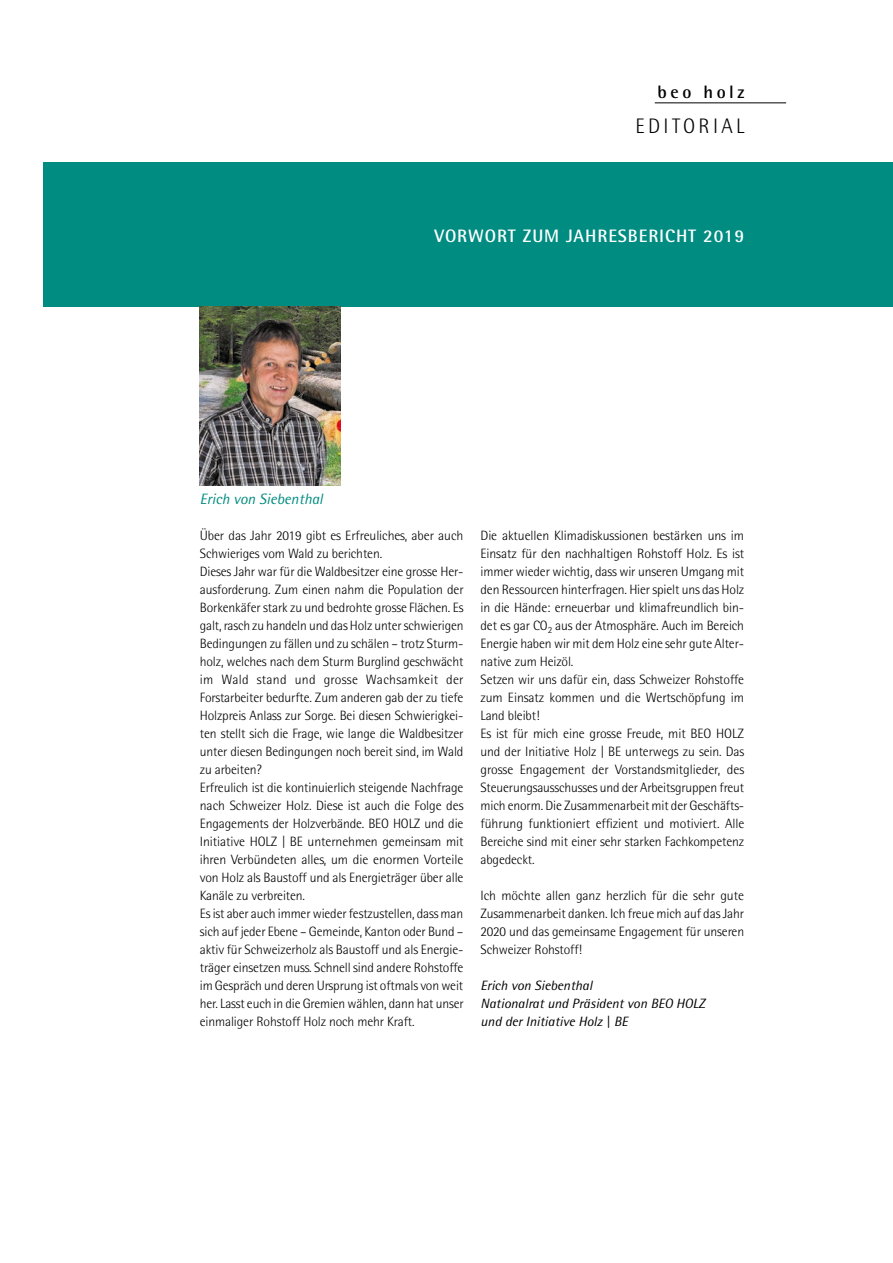
<style>
.page{position:relative;width:893px;height:1263px;background:#fff}
.page>*{position:absolute;margin:0;border:0;box-sizing:border-box;transform-origin:0 0}
.t1{font:300 21px "Rotis Semi Sans";letter-spacing:.16em;color:#000}
.t2{font:700 18px "Rotis Semi Sans";letter-spacing:.05em;color:#fff}
.t3{font:700 18px "Rotis Semi Sans";letter-spacing:.2em;color:#000}
.t4{font:italic 15px "Rotis Semi Sans";color:#008c81}
.t5{font:300 13.5px/18px "Rotis Semi Sans";letter-spacing:-.01em;color:#000}
.t6{font:italic 13.5px/18px "Rotis Semi Sans";color:#000}
</style>
<div class="page">
<div style="left:43px;top:162px;width:850px;height:144px;background:#008c81"></div>
<img style="left:200px;top:306px;width:140px;height:179px">
<hr style="left:655px;top:102px;width:131px;height:1px;background:#000">
<h2 class="t3" style="left:657px;top:81px;width:88px">beo holz</h2>
<h1 class="t1" style="left:635px;top:114px;width:111px">EDITORIAL</h1>
<p class="t4" style="left:200px;top:490px;width:125px">Erich von Siebenthal</p>
<h2 class="t2" style="left:434px;top:225px;width:311px">VORWORT ZUM JAHRESBERICHT 2019</h2>
<p class="t5" style="left:200px;top:526px;width:265px">Über das Jahr 2019 gibt es Erfreuliches, aber auch Schwieriges vom Wald zu berichten.<br>Dieses Jahr war für die Waldbesitzer eine grosse Her&shy;ausforderung. Zum einen nahm die Population der Borkenkäfer stark zu und bedrohte grosse Flächen. Es galt, rasch zu handeln und das Holz unter schwierigen Bedingungen zu fällen und zu schälen – trotz Sturm&shy;holz, welches nach dem Sturm Burglind geschwächt im Wald stand und grosse Wachsamkeit der Forstarbeiter bedurfte. Zum anderen gab der zu tiefe Holzpreis Anlass zur Sorge. Bei diesen Schwierigkei&shy;ten stellt sich die Frage, wie lange die Waldbesitzer unter diesen Bedingungen noch bereit sind, im Wald zu arbeiten?<br>Erfreulich ist die kontinuierlich steigende Nachfrage nach Schweizer Holz. Diese ist auch die Folge des Engagements der Holzverbände. BEO HOLZ und die Initiative HOLZ | BE unternehmen gemeinsam mit ihren Verbündeten alles, um die enormen Vorteile von Holz als Baustoff und als Energieträger über alle Kanäle zu verbreiten.<br>Es ist aber auch immer wieder festzustellen, dass man sich auf jeder Ebene – Gemeinde, Kanton oder Bund – aktiv für Schweizerholz als Baustoff und als Energie&shy;träger einsetzen muss. Schnell sind andere Rohstoffe im Gespräch und deren Ursprung ist oftmals von weit her. Lasst euch in die Gremien wählen, dann hat unser einmaliger Rohstoff Holz noch mehr Kraft.</p>
<p class="t5" style="left:480px;top:526px;width:265px">Die aktuellen Klimadiskussionen bestärken uns im Einsatz für den nachhaltigen Rohstoff Holz. Es ist immer wieder wichtig, dass wir unseren Umgang mit den Ressourcen hinterfragen. Hier spielt uns das Holz in die Hände: erneuerbar und klimafreundlich bin&shy;det es gar CO<sub>2</sub> aus der Atmosphäre. Auch im Bereich Energie haben wir mit dem Holz eine sehr gute Alter&shy;native zum Heizöl.<br>Setzen wir uns dafür ein, dass Schweizer Rohstoffe zum Einsatz kommen und die Wertschöpfung im Land bleibt!<br>Es ist für mich eine grosse Freude, mit BEO HOLZ und der Initiative Holz | BE unterwegs zu sein. Das grosse Engagement der Vorstandsmitglieder, des Steuerungsausschusses und der Arbeitsgruppen freut mich enorm. Die Zusammenarbeit mit der Geschäfts&shy;führung funktioniert effizient und motiviert. Alle Bereiche sind mit einer sehr starken Fachkompetenz abgedeckt.</p>
<p class="t5" style="left:480px;top:886px;width:265px;text-align:justify">Ich möchte allen ganz herzlich für die sehr gute Zusammenarbeit danken. Ich freue mich auf das Jahr 2020 und das gemeinsame Engagement für unseren Schweizer Rohstoff!</p>
<p class="t6" style="left:480px;top:976px;width:226px">Erich von Siebenthal<br>Nationalrat und Präsident von BEO HOLZ und der Initiative Holz | BE</p>
</div>
